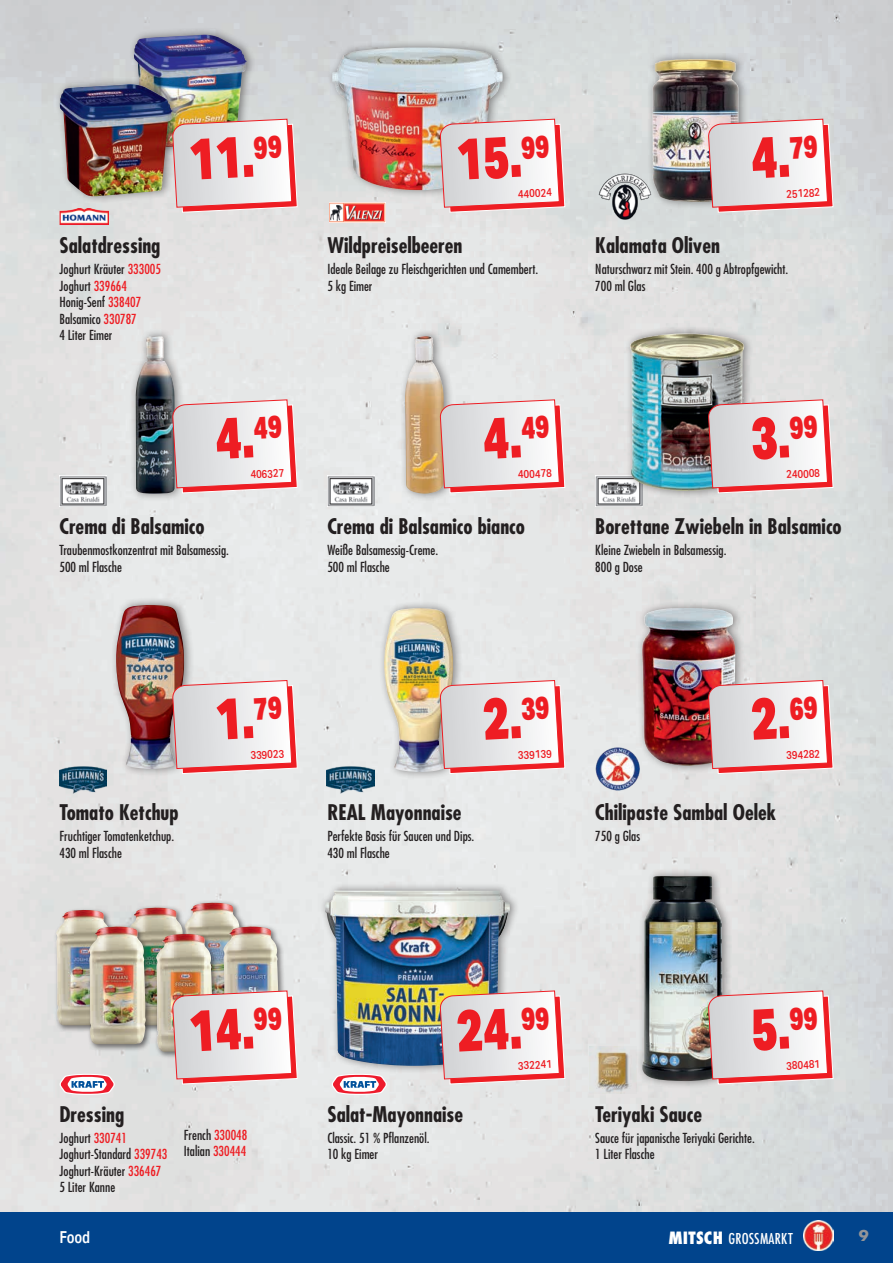
<style>
.page{position:relative;width:893px;height:1263px;background:#fff}
.page>*{position:absolute;margin:0;border:0;box-sizing:border-box;transform-origin:0 0}
.t1{font:900 58.5px "Aktiv Grotesk Cd";color:#ee1d23;scale:.9 1}
.t2{font:700 condensed 21px "Futura Std";color:#231f20}
.t3{font:500 16.5px "Futura PT Cond";letter-spacing:.015em;color:#fff}
.t4{font:500 16.5px "Aktiv Grotesk Cd";color:#fff}
.t5{font:700 16.5px "Futura PT";color:#939598}
.t6{font:condensed 13.5px/16.5px "Futura Std";color:#231f20}
.t7{font:500 11.25px "Aktiv Grotesk Cd";color:#ee1d23}
.s1{color:#ee1d23}
.s2{font-family:"Futura Std";font-weight:800;font-stretch:condensed}
</style>
<div class="page">
<img style="left:0;top:0;width:893px;height:1212px">
<div style="left:0;top:1212px;width:893px;height:51px;background:#01448c"></div>
<img style="left:60px;top:476px;width:46px;height:30px">
<img style="left:327px;top:476px;width:47px;height:30px">
<img style="left:595px;top:476px;width:47px;height:30px">
<div style="left:128px;top:26px;width:128px;height:129px;background:#231f20;opacity:.5"></div>
<img style="left:134px;top:35px;width:113px;height:83px">
<div style="left:54px;top:76px;width:128px;height:128px;background:#231f20;opacity:.5"></div>
<img style="left:60px;top:84px;width:112px;height:112px">
<div style="left:327px;top:39px;width:186px;height:159px;background:#231f20;opacity:.5"></div>
<img style="left:332px;top:47px;width:171px;height:143px">
<div style="left:647px;top:51px;width:102px;height:159px;background:#231f20;opacity:.5"></div>
<img style="left:652px;top:59px;width:87px;height:143px">
<div style="left:130px;top:328px;width:55px;height:173px;background:#231f20;opacity:.5"></div>
<img style="left:136px;top:336px;width:39px;height:158px">
<div style="left:399px;top:329px;width:55px;height:172px;background:#231f20;opacity:.5"></div>
<img style="left:405px;top:336px;width:39px;height:158px">
<div style="left:624px;top:325px;width:130px;height:174px;background:#231f20;opacity:.5"></div>
<img style="left:630px;top:334px;width:114px;height:157px">
<div style="left:110px;top:597px;width:84px;height:180px;background:#231f20;opacity:.5"></div>
<img style="left:116px;top:605px;width:68px;height:164px">
<div style="left:378px;top:600px;width:85px;height:180px;background:#231f20;opacity:.5"></div>
<img style="left:384px;top:608px;width:69px;height:164px">
<div style="left:319px;top:882px;width:201px;height:191px;background:#231f20;opacity:.5"></div>
<img style="left:325px;top:891px;width:185px;height:175px">
<div style="left:636px;top:868px;width:97px;height:221px;background:#231f20;opacity:.5"></div>
<img style="left:642px;top:876px;width:81px;height:205px">
<div style="left:636px;top:600px;width:110px;height:173px;background:#231f20;opacity:.5"></div>
<img style="left:642px;top:608px;width:93px;height:158px">
<div style="left:54px;top:907px;width:65px;height:126px;background:#231f20;opacity:.6"></div>
<img style="left:56px;top:910px;width:56px;height:115px">
<div style="left:182px;top:900px;width:66px;height:128px;background:#231f20;opacity:.6"></div>
<img style="left:185px;top:903px;width:56px;height:87px">
<div style="left:125px;top:905px;width:67px;height:127px;background:#231f20;opacity:.6"></div>
<img style="left:128px;top:908px;width:57px;height:117px">
<div style="left:154px;top:931px;width:66px;height:128px;background:#231f20;opacity:.6"></div>
<img style="left:156px;top:934px;width:57px;height:118px">
<div style="left:86px;top:924px;width:67px;height:127px;background:#231f20;opacity:.6"></div>
<img style="left:89px;top:926px;width:57px;height:118px">
<div style="left:221px;top:924px;width:65px;height:125px;background:#231f20;opacity:.6"></div>
<img style="left:223px;top:926px;width:56px;height:64px">
<img style="left:596px;top:167px;width:58px;height:58px">
<img style="left:60px;top:208px;width:49px;height:17px">
<img style="left:329px;top:203px;width:56px;height:19px">
<img style="left:59px;top:765px;width:48px;height:28px">
<img style="left:327px;top:765px;width:48px;height:28px">
<img style="left:594px;top:744px;width:48px;height:49px">
<svg style="left:60px;top:1074px;width:55px;height:21px"></svg>
<svg style="left:332px;top:1074px;width:55px;height:21px"></svg>
<img style="left:589px;top:1046px;width:47px;height:47px">
<img style="left:803px;top:1220px;width:30px;height:30px">
<svg style="left:172px;top:118px;width:126px;height:95px"></svg>
<svg style="left:172px;top:399px;width:126px;height:95px"></svg>
<svg style="left:440px;top:118px;width:126px;height:95px"></svg>
<svg style="left:440px;top:399px;width:126px;height:95px"></svg>
<svg style="left:440px;top:680px;width:126px;height:94px"></svg>
<svg style="left:172px;top:680px;width:126px;height:94px"></svg>
<svg style="left:708px;top:118px;width:126px;height:95px"></svg>
<svg style="left:708px;top:399px;width:126px;height:95px"></svg>
<svg style="left:708px;top:680px;width:126px;height:94px"></svg>
<svg style="left:708px;top:990px;width:126px;height:95px"></svg>
<svg style="left:440px;top:990px;width:126px;height:95px"></svg>
<svg style="left:172px;top:990px;width:126px;height:95px"></svg>
<h2 class="t2" style="left:60px;top:232px;width:102px">Salatdressing</h2>
<p class="t6" style="left:60px;top:261px;width:103px">Joghurt Kräuter <span class="s1">333005<br></span>Joghurt <span class="s1">339664<br></span>Honig-Senf <span class="s1">338407<br></span>Balsamico <span class="s1">330787<br></span>4 Liter Eimer</p>
<h1 class="t1" style="left:187px;top:122px;width:105px;rotate:-3deg">11.<sup>99</sup></h1>
<h1 class="t1" style="left:213px;top:401px;width:76px;rotate:-3deg">4.<sup>49</sup></h1>
<p class="t7" style="left:250px;top:468px;width:35px;rotate:-3deg">406327</p>
<h2 class="t2" style="left:60px;top:514px;width:147px">Crema di Balsamico</h2>
<p class="t6" style="left:60px;top:542px;width:171px">Traubenmostkonzentrat mit Balsamessig.<br>500 ml Flasche</p>
<h1 class="t1" style="left:455px;top:122px;width:105px;rotate:-3deg">15.<sup>99</sup></h1>
<p class="t7" style="left:518px;top:187px;width:35px;rotate:-3deg">440024</p>
<h2 class="t2" style="left:327px;top:232px;width:137px">Wildpreiselbeeren</h2>
<p class="t6" style="left:327px;top:261px;width:212px">Ideale Beilage zu Fleischgerichten und Camembert.<br>5 kg Eimer</p>
<h1 class="t1" style="left:481px;top:401px;width:76px;rotate:-3deg">4.<sup>49</sup></h1>
<p class="t7" style="left:518px;top:468px;width:35px;rotate:-3deg">400478</p>
<h2 class="t2" style="left:327px;top:514px;width:199px">Crema di Balsamico bianco</h2>
<p class="t6" style="left:327px;top:542px;width:112px">Weiße Balsamessig-Creme.<br>500 ml Flasche</p>
<h1 class="t1" style="left:749px;top:120px;width:76px;rotate:-3deg">4.<sup>79</sup></h1>
<p class="t7" style="left:786px;top:187px;width:35px;rotate:-3deg">251282</p>
<h2 class="t2" style="left:595px;top:232px;width:126px">Kalamata Oliven</h2>
<p class="t6" style="left:595px;top:261px;width:194px">Naturschwarz mit Stein. 400 g Abtropfgewicht.<br>700 ml Glas</p>
<h1 class="t1" style="left:749px;top:401px;width:76px;rotate:-3deg">3.<sup>99</sup></h1>
<p class="t7" style="left:786px;top:468px;width:35px;rotate:-3deg">240008</p>
<h2 class="t2" style="left:595px;top:514px;width:248px">Borettane Zwiebeln in Balsamico</h2>
<p class="t6" style="left:595px;top:542px;width:133px">Kleine Zwiebeln in Balsamessig.<br>800 g Dose</p>
<h2 class="t2" style="left:60px;top:800px;width:121px">Tomato Ketchup</h2>
<p class="t6" style="left:60px;top:828px;width:116px">Fruchtiger Tomatenketchup.<br>430 ml Flasche</p>
<h1 class="t1" style="left:213px;top:681px;width:76px;rotate:-3deg">1.<sup>79</sup></h1>
<p class="t7" style="left:250px;top:748px;width:35px;rotate:-3deg">339023</p>
<h1 class="t1" style="left:481px;top:681px;width:76px;rotate:-3deg">2.<sup>39</sup></h1>
<p class="t7" style="left:518px;top:748px;width:35px;rotate:-3deg">339139</p>
<h2 class="t2" style="left:327px;top:800px;width:136px">REAL Mayonnaise</h2>
<p class="t6" style="left:327px;top:828px;width:148px">Perfekte Basis für Saucen und Dips.<br>430 ml Flasche</p>
<h1 class="t1" style="left:749px;top:681px;width:76px;rotate:-3deg">2.<sup>69</sup></h1>
<p class="t7" style="left:786px;top:748px;width:35px;rotate:-3deg">394282</p>
<h2 class="t2" style="left:595px;top:800px;width:182px">Chilipaste Sambal Oelek</h2>
<p class="t6" style="left:595px;top:828px;width:46px">750 g Glas</p>
<h1 class="t1" style="left:187px;top:993px;width:105px;rotate:-3deg">14.<sup>99</sup></h1>
<h2 class="t2" style="left:60px;top:1101px;width:66px">Dressing</h2>
<p class="t6" style="left:60px;top:1129px;width:109px">Joghurt <span class="s1">330741<br></span>Joghurt-Standard <span class="s1">339743<br></span>Joghurt-Kräuter <span class="s1">336467<br></span>5 Liter Kanne</p>
<p class="t6" style="left:184px;top:1126px;width:65px">French <span class="s1">330048<br></span>Italian <span class="s1">330444</span></p>
<h1 class="t1" style="left:455px;top:993px;width:105px;rotate:-3deg">24.<sup>99</sup></h1>
<h2 class="t2" style="left:327px;top:1101px;width:137px">Salat-Mayonnaise</h2>
<p class="t6" style="left:327px;top:1129px;width:104px">Classic. 51 % Pflanzenöl.<br>10 kg Eimer</p>
<p class="t7" style="left:518px;top:1059px;width:35px;rotate:-3deg">332241</p>
<h1 class="t1" style="left:749px;top:992px;width:76px;rotate:-3deg">5.<sup>99</sup></h1>
<h2 class="t2" style="left:595px;top:1101px;width:108px">Teriyaki Sauce</h2>
<p class="t6" style="left:595px;top:1129px;width:161px">Sauce für japanische Teriyaki Gerichte.<br>1 Liter Flasche</p>
<p class="t7" style="left:786px;top:1059px;width:35px;rotate:-3deg">380481</p>
<p class="t4" style="left:60px;top:1227px;width:32px">Food</p>
<p class="t5" style="left:859px;top:1225px;width:11px">9</p>
<p class="t3" style="left:669px;top:1229px;width:125px"><span class="s2">MITSCH</span> GROSSMARKT</p>
</div>
